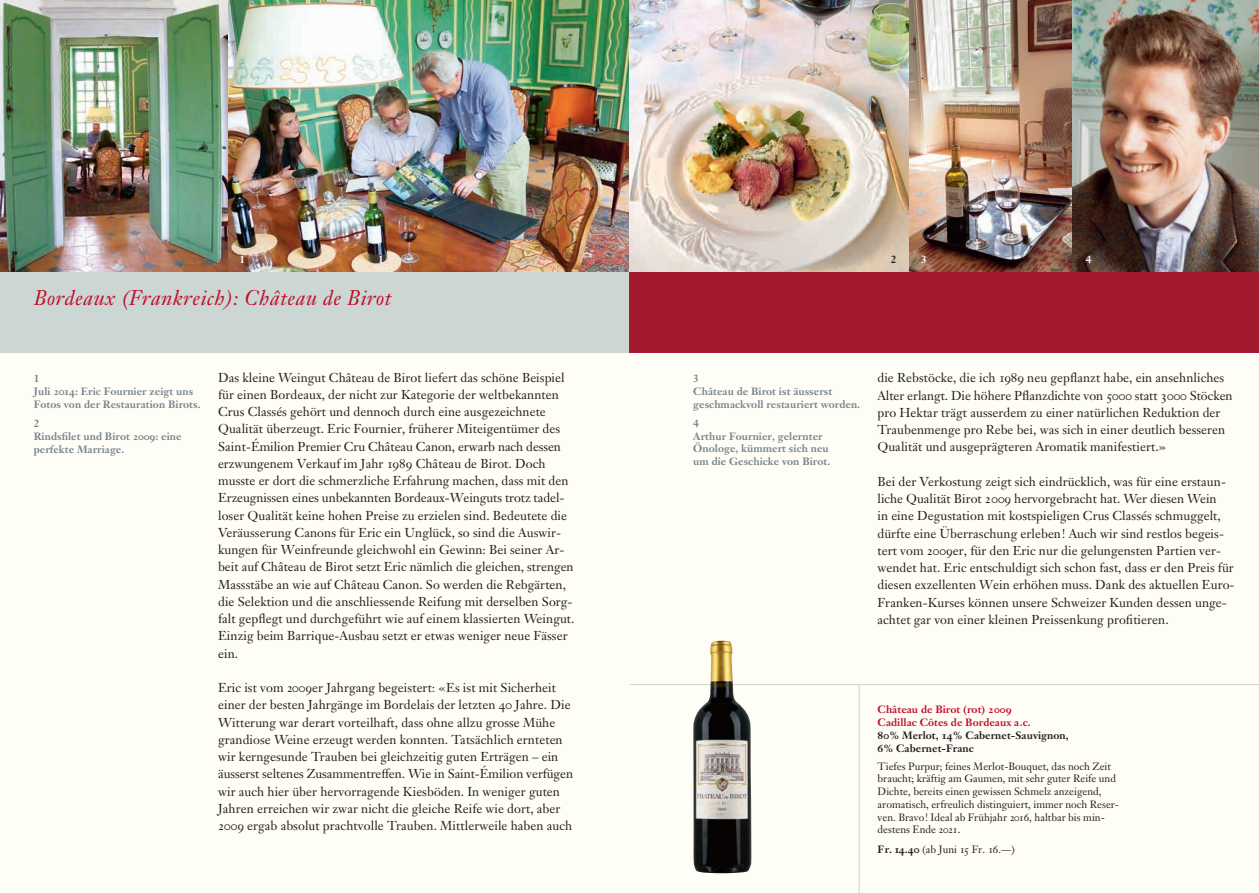
<style>
.page{position:relative;width:1259px;height:893px;background:#fff}
.page>*{position:absolute;margin:0;border:0;box-sizing:border-box;transform-origin:0 0}
.t1{font:italic 21px "Janson Text LT Pro";letter-spacing:.025em;color:#c00f2d}
.t2{font:12.75px/17.2px "Janson Text LT Pro";letter-spacing:.005em;color:#231f20}
.t3{font:10.5px/12.8px "Janson Text LT Pro";color:#231f20}
.t4{font:700 10.5px/12.8px "Janson Text LT Pro";letter-spacing:.005em;color:#77858d}
.t5{font:700 10.5px/12.8px "Janson Text LT Pro";letter-spacing:.005em;color:#c00f2d}
.t6{font:700 10.5px/12.8px "Janson Text LT Pro";letter-spacing:.005em;color:#231f20}
.t7{font:700 10.5px "Janson Text LT Pro";color:#fff}
.s1{font-weight:700}
</style>
<div class="page">
<div style="left:617px;top:0;width:642px;height:893px;background:#fffef6"></div>
<div style="left:0;top:0;width:642px;height:893px;background:#fffef6"></div>
<img style="left:228px;top:0;width:401px;height:272px">
<img style="left:1072px;top:0;width:187px;height:272px">
<img style="left:629px;top:0;width:280px;height:272px">
<img style="left:0;top:0;width:228px;height:272px">
<div style="left:0;top:272px;width:629px;height:81px;background:#ccd6d3"></div>
<hr style="left:629px;top:684px;width:630px;height:1px;background:#ccd6d3">
<hr style="left:859px;top:685px;width:1px;height:208px;background:#ccd6d3">
<img style="left:693px;top:641px;width:58px;height:233px">
<img style="left:909px;top:0;width:163px;height:272px">
<div style="left:629px;top:272px;width:630px;height:81px;background:#a31930"></div>
<p class="t7" style="left:239px;top:255px;width:7px">1</p>
<h1 class="t1" style="left:34px;top:289px;width:359px">Bordeaux (Frankreich): Château de Birot</h1>
<p class="t7" style="left:378px;top:255px;width:7px">1</p>
<p class="t6" style="left:891px;top:254px;width:7px">2</p>
<p class="t7" style="left:921px;top:255px;width:7px">3</p>
<p class="t7" style="left:1085px;top:255px;width:7px">4</p>
<p class="t4" style="left:34px;top:374px;width:168px">1<br>Juli 2014: Eric Fournier zeigt uns<br>Fotos von der Restauration Birots.</p>
<p class="t4" style="left:34px;top:418px;width:149px">2<br>Rindsfilet und Birot 2009: eine perfekte Marriage.</p>
<p class="t2" style="left:218px;top:370px;width:358px">Das kleine Weingut Château de Birot liefert das schöne Beispiel für einen Bordeaux, der nicht zur Kategorie der weltbekannten Crus Classés gehört und dennoch durch eine ausgezeichnete Qualität überzeugt. Eric Fournier, früherer Miteigentümer des Saint-Émilion Premier Cru Château Canon, erwarb nach dessen erzwungenem Verkauf im Jahr 1989 Château de Birot. Doch musste er dort die schmerzliche Erfahrung machen, dass mit den Erzeugnissen eines unbekannten Bordeaux-Weinguts trotz tadel&shy;loser Qualität keine hohen Preise zu erzielen sind. Bedeutete die Veräusserung Canons für Eric ein Unglück, so sind die Auswir&shy;kungen für Weinfreunde gleichwohl ein Gewinn: Bei seiner Ar&shy;beit auf Château de Birot setzt Eric nämlich die gleichen, strengen Massstäbe an wie auf Château Canon. So werden die Rebgärten, die Selektion und die anschliessende Reifung mit derselben Sorg&shy;falt gepflegt und durchgeführt wie auf einem klassierten Weingut.<br>Einzig beim Barrique-Ausbau setzt er etwas weniger neue Fässer ein.</p>
<p class="t2" style="left:218px;top:680px;width:356px">Eric ist vom 2009er Jahrgang begeistert: «Es ist mit Sicherheit einer der besten Jahrgänge im Bordelais der letzten 40 Jahre. Die Witterung war derart vorteilhaft, dass ohne allzu grosse Mühe grandiose Weine erzeugt werden konnten. Tatsächlich ernteten wir kerngesunde Trauben bei gleichzeitig guten Erträgen – ein äusserst seltenes Zusammentreffen. Wie in Saint-Émilion verfügen wir auch hier über hervorragende Kiesböden. In weniger guten Jahren erreichen wir zwar nicht die gleiche Reife wie dort, aber 2009 ergab absolut prachtvolle Trauben. Mittlerweile haben auch</p>
<p class="t4" style="left:693px;top:373px;width:168px">3<br>Château de Birot ist äusserst geschmackvoll restauriert worden.</p>
<p class="t4" style="left:693px;top:418px;width:139px">4<br>Arthur Fournier, gelernter<br>Önologe, kümmert sich neu um die Geschicke von Birot.</p>
<p class="t2" style="left:877px;top:371px;width:357px">die Rebstöcke, die ich 1989 neu gepflanzt habe, ein ansehnliches Alter erlangt. Die höhere Pflanzdichte von 5000 statt 3000 Stöcken pro Hektar trägt ausserdem zu einer natürlichen Reduktion der Traubenmenge pro Rebe bei, was sich in einer deutlich besseren Qualität und ausgeprägteren Aromatik manifestiert.»</p>
<p class="t2" style="left:877px;top:474px;width:359px">Bei der Verkostung zeigt sich eindrücklich, was für eine erstaun&shy;liche Qualität Birot 2009 hervorgebracht hat. Wer diesen Wein<br>in eine Degustation mit kostspieligen Crus Classés schmuggelt, dürfte eine Überraschung erleben! Auch wir sind restlos begeis&shy;tert vom 2009er, für den Eric nur die gelungensten Partien ver&shy;wendet hat. Eric entschuldigt sich schon fast, dass er den Preis für diesen exzellenten Wein erhöhen muss. Dank des aktuellen Euro-Franken-Kurses können unsere Schweizer Kunden dessen unge&shy;achtet gar von einer kleinen Preissenkung profitieren.</p>
<p class="t5" style="left:877px;top:704px;width:155px">Château de Birot (rot) 2009<br>Cadillac Côtes de Bordeaux a.c.</p>
<p class="t6" style="left:877px;top:730px;width:193px">80% Merlot, 14% Cabernet-Sauvignon,<br>6% Cabernet-Franc</p>
<p class="t3" style="left:877px;top:761px;width:243px">Tiefes Purpur; feines Merlot-Bouquet, das noch Zeit braucht; kräftig am Gaumen, mit sehr guter Reife und Dichte, bereits einen gewissen Schmelz anzeigend, aromatisch, erfreulich distinguiert, immer noch Reser&shy;ven. Bravo! Ideal ab Frühjahr 2016, haltbar bis min&shy;destens Ende 2021.</p>
<p class="t3" style="left:877px;top:844px;width:139px"><span class="s1">Fr. 14.40</span> (ab Juni 15 Fr. 16.––)</p>
</div>
